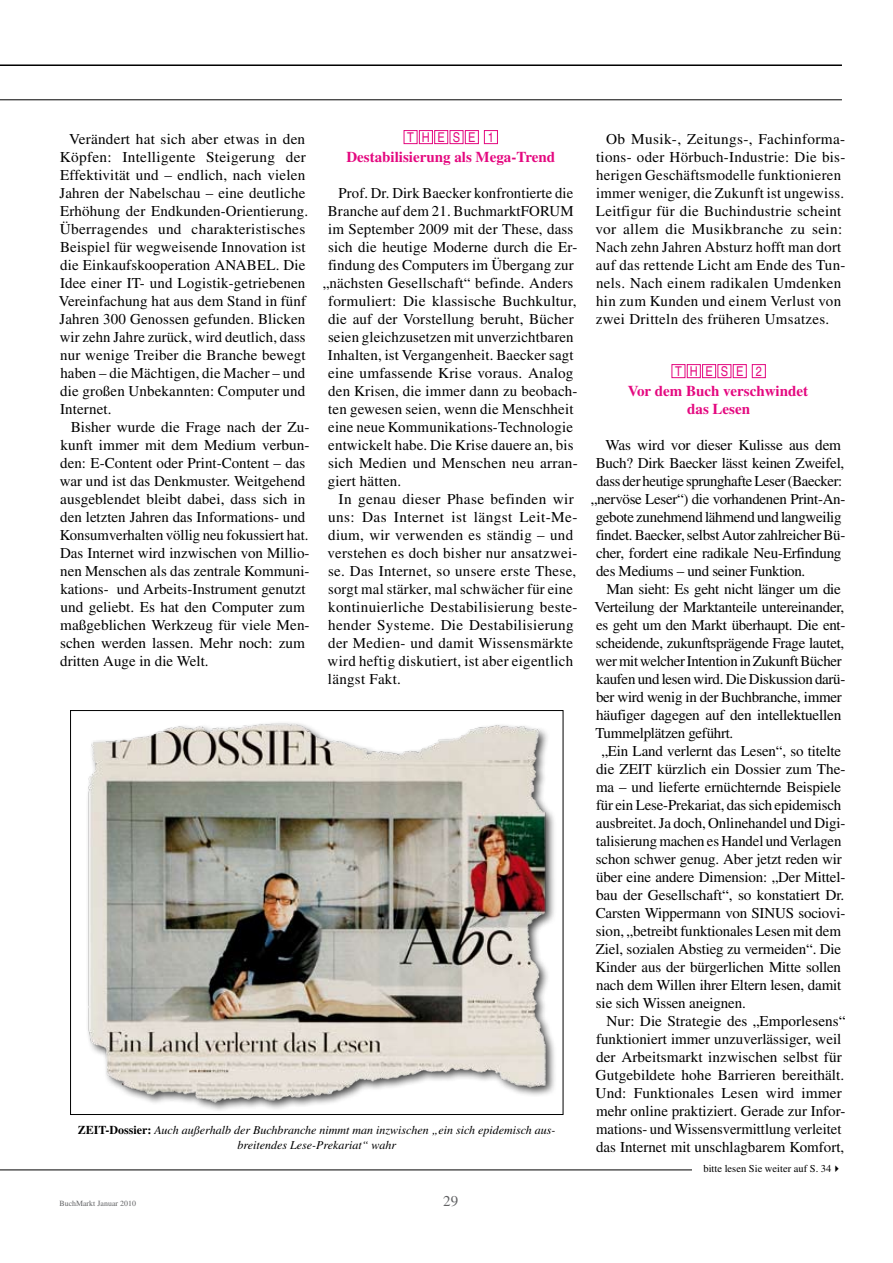
<style>
.page{position:relative;width:893px;height:1263px;background:#fff}
.page>*{position:absolute;margin:0;border:0;box-sizing:border-box;transform-origin:0 0}
.t1{font:15px/18px "Times";letter-spacing:.005em;color:#000}
.t2{font:15px "Times";letter-spacing:-.02em;color:#000}
.t3{font:15px "Times";letter-spacing:-.015em;color:#000}
.t4{font:15px "Times";letter-spacing:.025em;color:#000}
.t5{font:700 15px/18px "Times";color:#e4087f;text-align:center}
.t6{font:15px "Times";color:#616264}
.t7{font:condensed 13.5px "Helvetica";letter-spacing:.59em;color:#e4087f}
.t8{font:italic 12px/15px "Times";color:#000;text-align:center}
.t9{font:10.5px "Times";color:#000}
.t10{font:7.8px "Times";color:#616264}
.s1{font-weight:700;font-style:normal}
</style>
<div class="page">
<hr style="left:0;top:100px;width:842px;height:1px;background:#000">
<hr style="left:0;top:64px;width:842px;height:2px;background:#000">
<hr style="left:0;top:1170px;width:842px;height:1px;background:#000">
<div style="left:404px;top:130px;width:13px;height:14px;border:1px solid #e4087f"></div>
<div style="left:419px;top:130px;width:14px;height:14px;border:1px solid #e4087f"></div>
<div style="left:434px;top:130px;width:14px;height:14px;border:1px solid #e4087f"></div>
<div style="left:450px;top:130px;width:13px;height:14px;border:1px solid #e4087f"></div>
<div style="left:465px;top:130px;width:14px;height:14px;border:1px solid #e4087f"></div>
<div style="left:484px;top:130px;width:14px;height:14px;border:1px solid #e4087f"></div>
<div style="left:672px;top:364px;width:13px;height:14px;border:1px solid #e4087f"></div>
<div style="left:687px;top:364px;width:14px;height:14px;border:1px solid #e4087f"></div>
<div style="left:702px;top:364px;width:14px;height:14px;border:1px solid #e4087f"></div>
<div style="left:717px;top:364px;width:14px;height:14px;border:1px solid #e4087f"></div>
<div style="left:733px;top:364px;width:14px;height:14px;border:1px solid #e4087f"></div>
<div style="left:752px;top:364px;width:14px;height:14px;border:1px solid #e4087f"></div>
<img style="left:88px;top:723px;width:467px;height:385px">
<div style="left:693px;top:1164px;width:149px;height:11px;background:#fff"></div>
<p class="t1" style="left:59px;top:130px;width:251px;text-indent:11px">Verändert hat sich aber etwas in den Köpfen: Intelligente Steigerung der Effektivität und – endlich, nach vielen Jahren der Nabelschau – eine deutliche Erhöhung der Endkunden-Orientierung.<br>Überragendes und charakteristisches Beispiel für wegweisende Innovation ist die Einkaufskooperation ANABEL. Die Idee einer IT- und Logistik-getriebenen Vereinfachung hat aus dem Stand in fünf Jahren 300 Genossen gefunden. Blicken wir zehn Jahre zurück, wird deutlich, dass nur wenige Treiber die Branche bewegt haben – die Mächtigen, die Macher – und die großen Unbekannten: Computer und Internet.</p>
<p class="t1" style="left:60px;top:418px;width:251px;text-indent:11px">Bisher wurde die Frage nach der Zu&shy;kunft immer mit dem Medium verbun&shy;den: E-Content oder Print-Content – das war und ist das Denkmuster. Weitgehend ausgeblendet bleibt dabei, dass sich in den letzten Jahren das Informations- und Konsumverhalten völlig neu fokussiert hat.<br>Das Internet wird inzwischen von Millio&shy;nen Menschen als das zentrale Kommuni&shy;kations- und Arbeits-Instrument genutzt und geliebt. Es hat den Computer zum maßgeblichen Werkzeug für viele Men&shy;schen werden lassen. Mehr noch: zum dritten Auge in die Welt.</p>
<p class="t7" style="left:407px;top:130px;width:88px">THESE 1</p>
<p class="t5" style="left:346px;top:148px;width:210px">Destabilisierung als Mega-Trend</p>
<p class="t1" style="left:339px;top:184px;width:236px">Prof. Dr. Dirk Baecker konfrontierte die</p>
<p class="t1" style="left:328px;top:202px;width:247px">Branche auf dem 21. BuchmarktFORUM</p>
<p class="t1" style="left:328px;top:220px;width:247px">im September 2009 mit der These, dass</p>
<p class="t1" style="left:328px;top:238px;width:251px">sich die heutige Moderne durch die Er-</p>
<p class="t1" style="left:328px;top:256px;width:247px">findung des Computers im Übergang zur</p>
<p class="t1" style="left:323px;top:274px;width:252px">„nächsten Gesellschaft“ befinde. Anders</p>
<p class="t1" style="left:328px;top:292px;width:250px">formuliert: Die klassische Buchkultur,</p>
<p class="t1" style="left:328px;top:310px;width:247px">die auf der Vorstellung beruht, Bücher</p>
<p class="t1" style="left:328px;top:328px;width:247px">seien gleichzusetzen mit unverzichtbaren</p>
<p class="t1" style="left:328px;top:346px;width:247px">Inhalten, ist Vergangenheit. Baecker sagt</p>
<p class="t1" style="left:328px;top:364px;width:247px">eine umfassende Krise voraus. Analog</p>
<p class="t1" style="left:328px;top:382px;width:251px">den Krisen, die immer dann zu beobach-</p>
<p class="t1" style="left:328px;top:400px;width:247px">ten gewesen seien, wenn die Menschheit</p>
<p class="t1" style="left:328px;top:418px;width:246px">eine neue Kommunikations-Technologie</p>
<p class="t1" style="left:328px;top:436px;width:247px">entwickelt habe. Die Krise dauere an, bis</p>
<p class="t1" style="left:328px;top:454px;width:251px">sich Medien und Menschen neu arran-</p>
<p class="t1" style="left:328px;top:472px;width:75px">giert hätten.</p>
<p class="t4" style="left:339px;top:491px;width:237px">In genau dieser Phase befinden wir</p>
<p class="t4" style="left:328px;top:509px;width:251px">uns: Das Internet ist längst Leit-Me-</p>
<p class="t1" style="left:328px;top:526px;width:247px">dium, wir verwenden es ständig – und</p>
<p class="t1" style="left:327px;top:544px;width:252px">verstehen es doch bisher nur ansatzwei-</p>
<p class="t1" style="left:328px;top:562px;width:250px">se. Das Internet, so unsere erste These,</p>
<p class="t1" style="left:328px;top:580px;width:247px">sorgt mal stärker, mal schwächer für eine</p>
<p class="t1" style="left:328px;top:598px;width:251px">kontinuierliche Destabilisierung beste-</p>
<p class="t1" style="left:328px;top:616px;width:247px">hender Systeme. Die Destabilisierung</p>
<p class="t1" style="left:328px;top:634px;width:247px">der Medien- und damit Wissensmärkte</p>
<p class="t1" style="left:328px;top:652px;width:247px">wird heftig diskutiert, ist aber eigentlich</p>
<p class="t1" style="left:328px;top:670px;width:75px">längst Fakt.</p>
<p class="t8" style="left:78px;top:1122px;width:479px"><span class="s1">ZEIT-Dossier:</span> Auch außerhalb der Buchbranche nimmt man inzwischen „ein sich epidemisch aus&shy;breitendes Lese-Prekariat“ wahr</p>
<p class="t10" style="left:60px;top:1199px;width:78px">BuchMarkt Januar 2010</p>
<p class="t6" style="left:443px;top:1193px;width:16px">29</p>
<p class="t1" style="left:595px;top:130px;width:252px;text-indent:11px">Ob Musik-, Zeitungs-, Fachinforma&shy;tions- oder Hörbuch-Industrie: Die bis&shy;herigen Geschäftsmodelle funktionieren immer weniger, die Zukunft ist ungewiss.<br>Leitfigur für die Buchindustrie scheint vor allem die Musikbranche zu sein:<br>Nach zehn Jahren Absturz hofft man dort auf das rettende Licht am Ende des Tun&shy;nels. Nach einem radikalen Umdenken hin zum Kunden und einem Verlust von zwei Dritteln des früheren Umsatzes.</p>
<p class="t7" style="left:675px;top:364px;width:88px">THESE 2</p>
<p class="t5" style="left:628px;top:382px;width:182px">Vor dem Buch verschwindet das Lesen</p>
<p class="t3" style="left:605px;top:437px;width:237px">Was wird vor dieser Kulisse aus dem</p>
<p class="t2" style="left:596px;top:455px;width:250px">Buch? Dirk Baecker lässt keinen Zweifel,</p>
<p class="t2" style="left:596px;top:473px;width:248px">dass der heutige sprunghafte Leser (Baecker:</p>
<p class="t2" style="left:591px;top:491px;width:256px">„nervöse Leser“) die vorhandenen Print-An-</p>
<p class="t2" style="left:596px;top:509px;width:247px">gebote zunehmend lähmend und langweilig</p>
<p class="t2" style="left:596px;top:527px;width:251px">findet. Baecker, selbst Autor zahlreicher Bü-</p>
<p class="t2" style="left:596px;top:545px;width:247px">cher, fordert eine radikale Neu-Erfindung</p>
<p class="t2" style="left:596px;top:563px;width:211px">des Mediums – und seiner Funktion.</p>
<p class="t2" style="left:606px;top:581px;width:236px">Man sieht: Es geht nicht länger um die</p>
<p class="t2" style="left:594px;top:599px;width:251px">Verteilung der Marktanteile untereinander,</p>
<p class="t2" style="left:596px;top:617px;width:251px">es geht um den Markt überhaupt. Die ent-</p>
<p class="t2" style="left:596px;top:635px;width:250px">scheidende, zukunftsprägende Frage lautet,</p>
<p class="t2" style="left:596px;top:653px;width:248px">wer mit welcher Intention in Zukunft Bücher</p>
<p class="t2" style="left:596px;top:671px;width:251px">kaufen und lesen wird. Die Diskussion darü-</p>
<p class="t2" style="left:596px;top:689px;width:247px">ber wird wenig in der Buchbranche, immer</p>
<p class="t3" style="left:596px;top:707px;width:247px">häufiger dagegen auf den intellektuellen</p>
<p class="t2" style="left:595px;top:725px;width:139px">Tummelplätzen geführt.</p>
<p class="t1" style="left:601px;top:742px;width:241px">„Ein Land verlernt das Lesen“, so titelte</p>
<p class="t1" style="left:596px;top:760px;width:251px">die ZEIT kürzlich ein Dossier zum The-</p>
<p class="t1" style="left:596px;top:778px;width:247px">ma – und lieferte ernüchternde Beispiele</p>
<p class="t1" style="left:596px;top:796px;width:247px">für ein Lese-Prekariat, das sich epidemisch</p>
<p class="t1" style="left:596px;top:814px;width:251px">ausbreitet. Ja doch, Onlinehandel und Digi-</p>
<p class="t1" style="left:596px;top:832px;width:247px">talisierung machen es Handel und Verlagen</p>
<p class="t1" style="left:596px;top:850px;width:247px">schon schwer genug. Aber jetzt reden wir</p>
<p class="t1" style="left:596px;top:868px;width:251px">über eine andere Dimension: „Der Mittel-</p>
<p class="t1" style="left:596px;top:886px;width:250px">bau der Gesellschaft“, so konstatiert Dr.</p>
<p class="t1" style="left:596px;top:904px;width:251px">Carsten Wippermann von SINUS sociovi-</p>
<p class="t1" style="left:596px;top:922px;width:247px">sion, „betreibt funktionales Lesen mit dem</p>
<p class="t1" style="left:596px;top:940px;width:247px">Ziel, sozialen Abstieg zu vermeiden“. Die</p>
<p class="t1" style="left:596px;top:958px;width:247px">Kinder aus der bürgerlichen Mitte sollen</p>
<p class="t1" style="left:596px;top:976px;width:247px">nach dem Willen ihrer Eltern lesen, damit</p>
<p class="t1" style="left:596px;top:994px;width:151px">sie sich Wissen aneignen.</p>
<p class="t1" style="left:606px;top:1012px;width:240px">Nur: Die Strategie des „Emporlesens“</p>
<p class="t1" style="left:596px;top:1030px;width:247px">funktioniert immer unzuverlässiger, weil</p>
<p class="t1" style="left:596px;top:1048px;width:247px">der Arbeitsmarkt inzwischen selbst für</p>
<p class="t1" style="left:596px;top:1066px;width:250px">Gutgebildete hohe Barrieren bereithält.</p>
<p class="t1" style="left:596px;top:1084px;width:248px">Und: Funktionales Lesen wird immer</p>
<p class="t1" style="left:596px;top:1102px;width:251px">mehr online praktiziert. Gerade zur Infor-</p>
<p class="t1" style="left:596px;top:1120px;width:247px">mations- und Wissensvermittlung verleitet</p>
<p class="t1" style="left:596px;top:1138px;width:250px">das Internet mit unschlagbarem Komfort,</p>
<p class="t9" style="left:703px;top:1163px;width:140px">bitte lesen Sie weiter auf S. 34✔</p>
</div>
